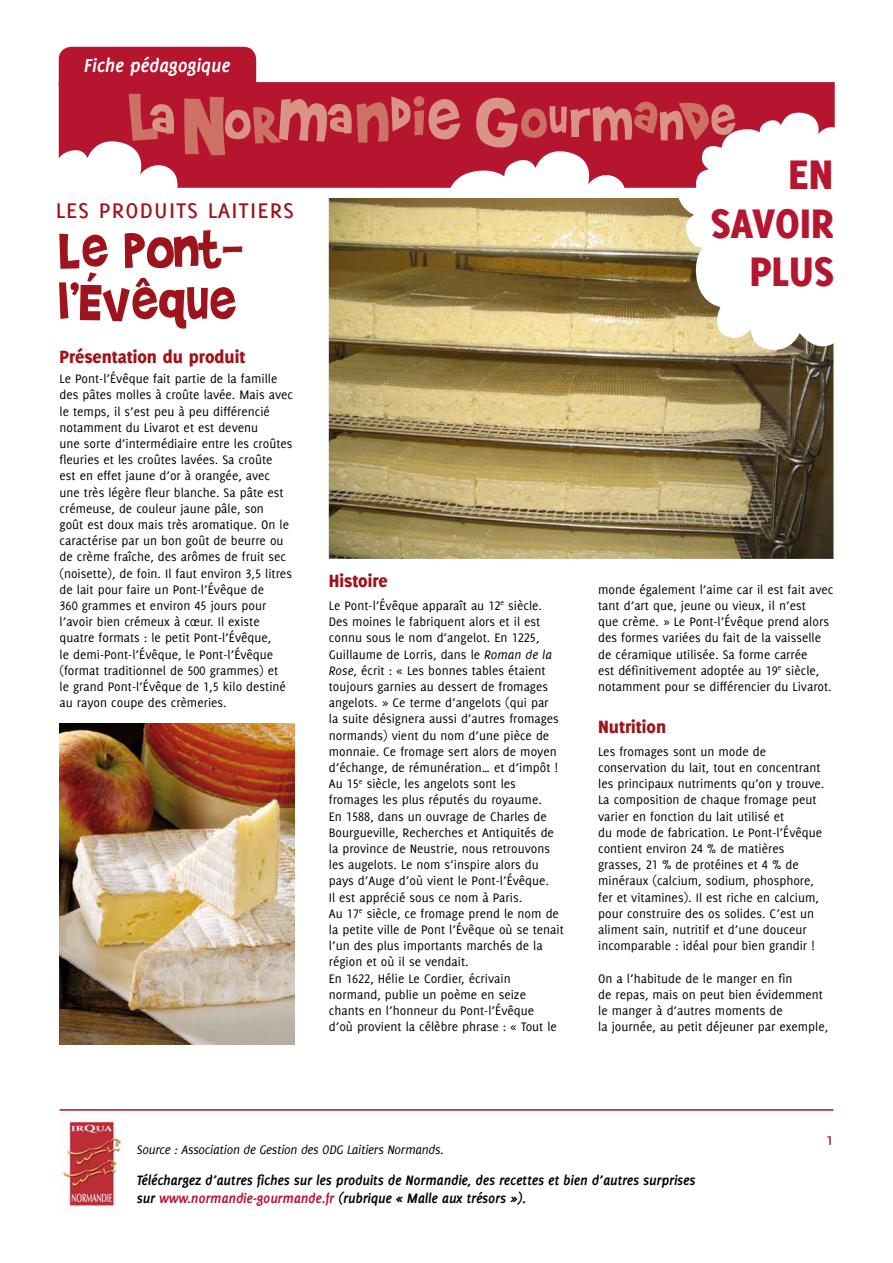
<style>
.page{position:relative;width:893px;height:1263px;background:#fff}
.page>*{position:absolute;margin:0;border:0;box-sizing:border-box;transform-origin:0 0}
.t1{font:60px/52.5px "Brady Bunch Remastered";color:#9e141c}
.t2{font:800 45.3px/48.3px "Delicious";color:#b5152f;text-align:right}
.t3{font:28.5px "Delicious Small Caps";color:#9e141c}
.t4{font:italic 700 20.7px "Delicious";letter-spacing:-.015em;color:#fff}
.t5{font:800 19.5px "Delicious";color:#9e141c}
.t6{font:18px "Delicious";color:#9e141c}
.t7{font:italic 700 15px/18px "Delicious";letter-spacing:-.02em;color:#000}
.t8{font:13.5px/16.2px "Delicious";color:#000}
.t9{font:italic 13.5px "Delicious";letter-spacing:-.02em;color:#000}
.s1{font-family:"Delicious Small Caps"}
.s2{font-style:italic}
.s3{color:#b5152f}
</style>
<div class="page">
<img style="left:329px;top:198px;width:504px;height:361px">
<img style="left:60px;top:1121px;width:62px;height:88px">
<img style="left:60px;top:723px;width:235px;height:322px">
<hr style="left:60px;top:1109px;width:773px;height:2px;background:#9e141c">
<div style="left:60px;top:48px;width:195px;height:48px;background:#b5152f;border-radius:11px"></div>
<div style="left:59px;top:47px;width:197px;height:50px;border:3px solid #b5152f;border-radius:11px"></div>
<svg style="left:59px;top:82px;width:776px;height:106px;fill:#b5152f"></svg>
<svg style="left:129px;top:94px;width:45px;height:47px;background:#c44d52"></svg>
<svg style="left:476px;top:98px;width:260px;height:50px;background:#c34750"></svg>
<svg style="left:184px;top:96px;width:277px;height:59px;background:#c2444d"></svg>
<h3 class="t4" style="left:84px;top:54px;width:148px">Fiche pédagogique</h3>
<h3 class="t3" style="left:55px;top:193px;width:241px">les produits laitiers</h3>
<h1 class="t1" style="left:60px;top:223px;width:185px">Le pont&shy;l’Évêque</h1>
<h3 class="t5" style="left:60px;top:345px;width:187px">Présentation du produit</h3>
<p class="t8" style="left:60px;top:370px;width:235px">Le Pont-l’Évêque fait partie de la famille des pâtes molles à croûte lavée. Mais avec le temps, il s’est peu à peu différencié notamment du Livarot et est devenu<br>une sorte d’intermédiaire entre les croûtes fleuries et les croûtes lavées. Sa croûte<br>est en effet jaune d’or à orangée, avec une très légère fleur blanche. Sa pâte est crémeuse, de couleur jaune pâle, son<br>goût est doux mais très aromatique. On le caractérise par un bon goût de beurre ou de crème fraîche, des arômes de fruit sec (noisette), de foin. Il faut environ <span class="s1">3</span>,<span class="s1">5</span> litres de lait pour faire un Pont-l’Évêque de<br><span class="s1">360</span> grammes et environ <span class="s1">45</span> jours pour l’avoir bien crémeux à cœur. Il existe quatre formats : le petit Pont-l’Évêque,<br>le demi-Pont-l’Évêque, le Pont-l’Évêque (format traditionnel de <span class="s1">500</span> grammes) et<br>le grand Pont-l’Évêque de <span class="s1">1</span>,<span class="s1">5</span> kilo destiné au rayon coupe des crèmeries.</p>
<h2 class="t2" style="left:711px;top:150px;width:124px">En savoir plus</h2>
<h3 class="t5" style="left:329px;top:569px;width:60px">Histoire</h3>
<p class="t8" style="left:329px;top:597px;width:237px">Le Pont-l’Évêque apparaît au <span class="s1">12</span><sup>e</sup> siècle.<br>Des moines le fabriquent alors et il est connu sous le nom d’angelot. En <span class="s1">1225</span>, Guillaume de Lorris, dans le <span class="s2">Roman de la Rose</span>, écrit : « Les bonnes tables étaient toujours garnies au dessert de fromages angelots. » Ce terme d’angelots (qui par<br>la suite désignera aussi d’autres fromages normands) vient du nom d’une pièce de monnaie. Ce fromage sert alors de moyen d’échange, de rémunération… et d’impôt !<br>Au <span class="s1">15</span><sup>e</sup> siècle, les angelots sont les fromages les plus réputés du royaume.<br>En <span class="s1">1588</span>, dans un ouvrage de Charles de Bourgueville, Recherches et Antiquités de la province de Neustrie, nous retrouvons les augelots. Le nom s’inspire alors du pays d’Auge d’où vient le Pont-l’Évêque.<br>Il est apprécié sous ce nom à Paris.<br>Au <span class="s1">17</span><sup>e</sup> siècle, ce fromage prend le nom de la petite ville de Pont l’Évêque où se tenait l’un des plus importants marchés de la région et où il se vendait.<br>En <span class="s1">1622</span>, Hélie Le Cordier, écrivain normand, publie un poème en seize chants en l’honneur du Pont-l’Évêque<br>d’où provient la célèbre phrase : « Tout le</p>
<p class="t8" style="left:598px;top:581px;width:237px">monde également l’aime car il est fait avec tant d’art que, jeune ou vieux, il n’est<br>que crème. » Le Pont-l’Évêque prend alors des formes variées du fait de la vaisselle de céramique utilisée. Sa forme carrée<br>est définitivement adoptée au <span class="s1">19</span><sup>e</sup> siècle, notamment pour se différencier du Livarot.</p>
<h3 class="t5" style="left:598px;top:715px;width:69px">Nutrition</h3>
<p class="t8" style="left:598px;top:743px;width:228px">Les fromages sont un mode de conservation du lait, tout en concentrant les principaux nutriments qu’on y trouve.<br>La composition de chaque fromage peut varier en fonction du lait utilisé et<br>du mode de fabrication. Le Pont-l’Évêque contient environ <span class="s1">24</span> % de matières grasses, <span class="s1">21</span> % de protéines et <span class="s1">4</span> % de minéraux (calcium, sodium, phosphore, fer et vitamines). Il est riche en calcium, pour construire des os solides. C’est un aliment sain, nutritif et d’une douceur incomparable : idéal pour bien grandir !</p>
<p class="t8" style="left:598px;top:970px;width:232px">On a l’habitude de le manger en fin<br>de repas, mais on peut bien évidemment le manger à d’autres moments de<br>la journée, au petit déjeuner par exemple,</p>
<p class="t9" style="left:137px;top:1141px;width:308px">Source : Association de Gestion des ODG Laitiers Normands.</p>
<p class="t7" style="left:137px;top:1171px;width:560px">Téléchargez d’autres fiches sur les produits de Normandie, des recettes et bien d’autres surprises sur <span class="s3">www.normandie-gourmande.fr</span> (rubrique « Malle aux trésors »).</p>
<h3 class="t6" style="left:825px;top:1129px;width:10px">1</h3>
</div>
